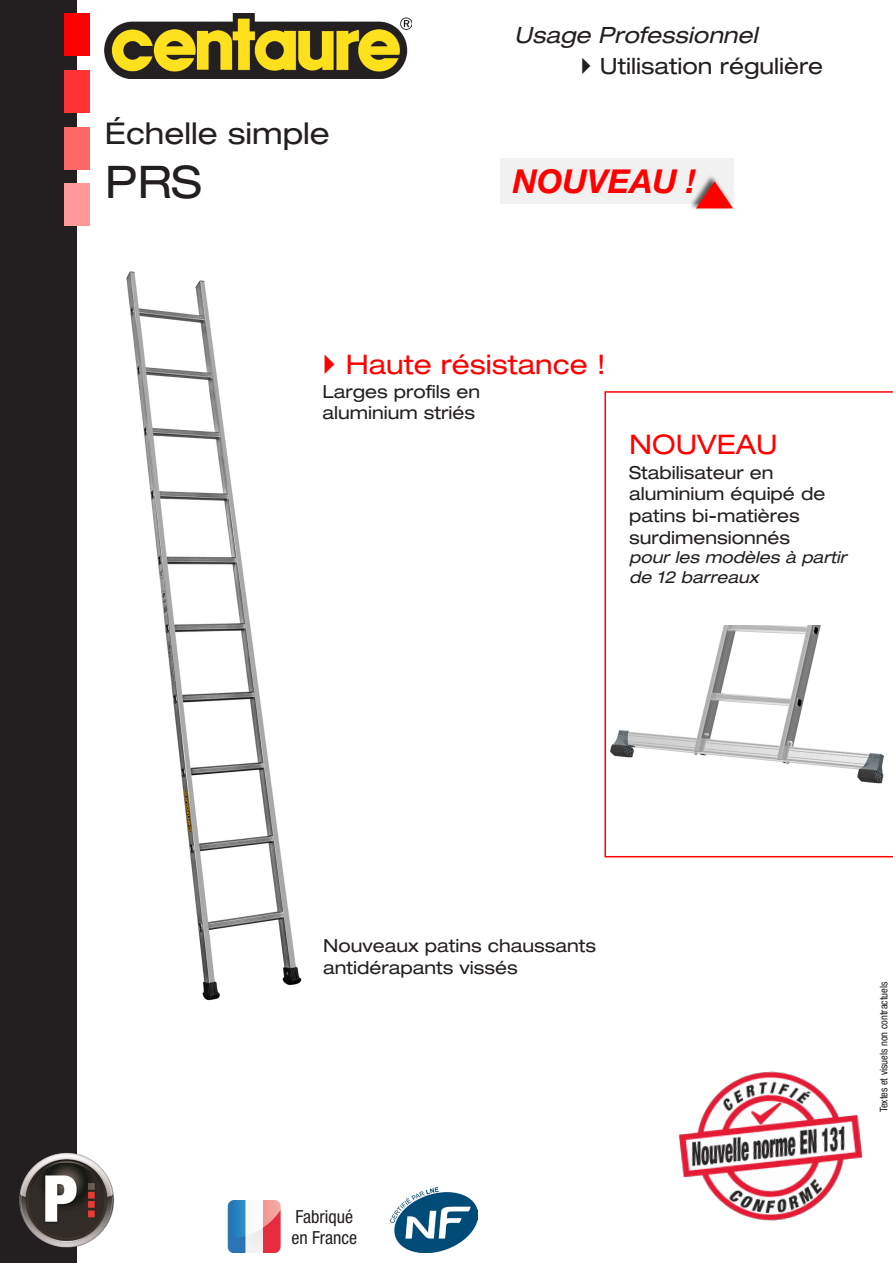
<style>
.page{position:relative;width:893px;height:1263px;background:#fff}
.page>*{position:absolute;margin:0;border:0;box-sizing:border-box;transform-origin:0 0}
.t1{font:expanded 45px "Helvetica Neue LT Std";color:#231f20}
.t2{font:italic 700 33px "Helvetica Neue LT Std";color:#f00}
.t3{font:expanded 30px "Helvetica Neue LT Std";color:#231f20}
.t4{font:expanded 27px "Helvetica Neue LT Std";color:#f00}
.t5{font:expanded 22.5px "Helvetica Neue LT Std";color:#231f20}
.t6{font:italic expanded 22.5px "Helvetica Neue LT Std";color:#231f20}
.t7{font:expanded 18px/21.6px "Helvetica Neue LT Std";color:#231f20}
.t8{font:condensed 18px "Helvetica Neue LT Std";color:#231f20}
.t9{font:italic expanded 16.5px/19.8px "Helvetica Neue LT Std";color:#231f20}
.t10{font:condensed 10.5px "Helvetica Neue LT Std";color:#231f20}
</style>
<div class="page">
<img style="left:89px;top:199px;width:213px;height:802px">
<img style="left:105px;top:13px;width:306px;height:65px">
<div style="left:500px;top:159px;width:233px;height:45px;background:#f1f1f1"></div>
<div style="left:689px;top:174px;width:45px;height:36px;background:#231f20;opacity:.75"></div>
<svg style="left:696px;top:181px;width:37px;height:27px"></svg>
<img style="left:228px;top:1200px;width:53px;height:52px">
<svg style="left:604px;top:391px;width:289px;height:466px"></svg>
<img style="left:678px;top:1071px;width:185px;height:150px">
<div style="left:0;top:0;width:77px;height:1263px;background:#231f20"></div>
<div style="left:64px;top:13px;width:25px;height:43px;background:#f00"></div>
<div style="left:64px;top:70px;width:25px;height:43px;background:#f33"></div>
<div style="left:64px;top:127px;width:25px;height:42px;background:#f66"></div>
<div style="left:64px;top:184px;width:25px;height:42px;background:#f99"></div>
<img style="left:19px;top:1152px;width:96px;height:96px">
<img style="left:391px;top:1187px;width:87px;height:65px">
<p class="t6" style="left:514px;top:21px;width:245px">Usage Professionnel</p>
<p class="t5" style="left:600px;top:52px;width:225px">Utilisation régulière</p>
<p class="t3" style="left:105px;top:115px;width:227px">Échelle simple</p>
<p class="t1" style="left:105px;top:155px;width:98px">PRS</p>
<p class="t2" style="left:513px;top:161px;width:185px">NOUVEAU !</p>
<p class="t4" style="left:346px;top:348px;width:262px">Haute résistance !</p>
<p class="t7" style="left:322px;top:380px;width:159px">Larges profils en aluminium striés</p>
<p class="t4" style="left:629px;top:428px;width:150px">NOUVEAU</p>
<p class="t7" style="left:629px;top:461px;width:198px">Stabilisateur en aluminium équipé de patins bi-matières surdimensionnés</p>
<p class="t9" style="left:629px;top:548px;width:219px">pour les modèles à partir de 12 barreaux</p>
<p class="t7" style="left:323px;top:935px;width:275px">Nouveaux patins chaussants antidérapants vissés</p>
<p class="t8" style="left:295px;top:1206px;width:59px">Fabriqué</p>
<p class="t8" style="left:291px;top:1227px;width:67px">en France</p>
<p class="t10" style="left:878px;top:1112px;width:132px;rotate:-90deg">Textes et visuels non contractuels</p>
</div>
